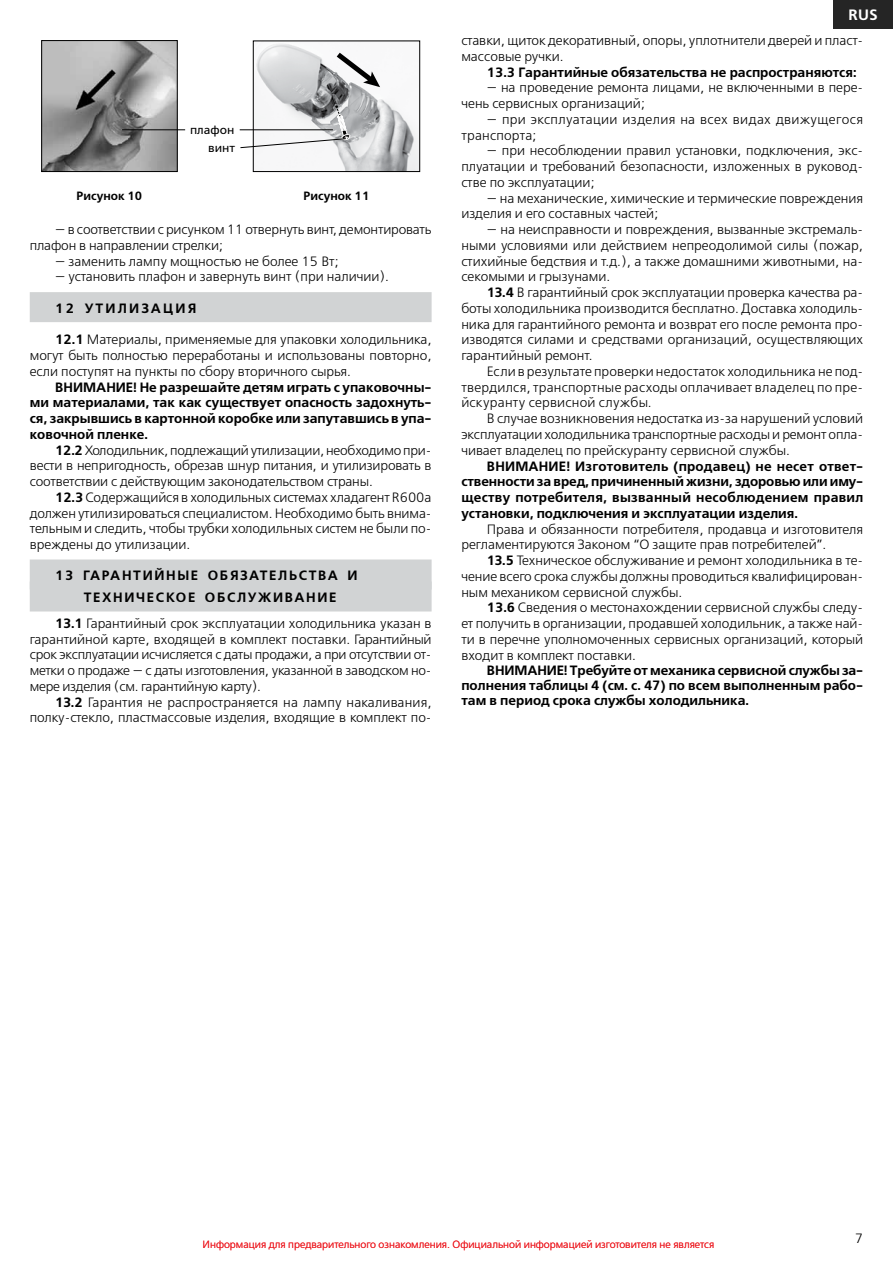
<style>
.page{position:relative;width:893px;height:1263px;background:#fff}
.page>*{position:absolute;margin:0;border:0;box-sizing:border-box;transform-origin:0 0}
.t1{font:15px "Free Set Demi Bold C";color:#fff}
.t2{font:13.5px/15.8px "Free Set Light C";color:#000;text-align:justify}
.t3{font:13.5px/15.8px "Free Set Demi Bold C";color:#000;text-align:justify}
.t4{font:13.5px/15.8px "Free Set Light C";letter-spacing:.025em;color:#000}
.t5{font:13.5px/22px "Free Set Demi Bold C";letter-spacing:.125em;color:#000;text-align:center}
.t6{font:13.5px "Free Set Demi Bold C";letter-spacing:.165em;color:#000}
.t7{font:12px "Free Set Demi Bold C";color:#000}
.t8{font:12px "Free Set C";color:#000}
.t9{font:10.5px "Free Set Light C";color:#ed1d24}
.s1{font-family:"Free Set Demi Bold C"}
</style>
<div class="page">
<div style="left:833px;top:0;width:60px;height:29px;background:#252525"></div>
<img style="left:43px;top:42px;width:133px;height:128px">
<div style="left:41px;top:40px;width:137px;height:132px;border:1px solid #000"></div>
<img style="left:256px;top:43px;width:162px;height:127px">
<svg style="left:337px;top:53px;width:43px;height:34px"></svg>
<div style="left:253px;top:41px;width:167px;height:131px;border:1px solid #000"></div>
<svg style="left:240px;top:106px;width:110px;height:42px"></svg>
<hr style="left:240px;top:129px;width:93px;height:1px;background:#000">
<hr style="left:122px;top:129px;width:63px;height:1px;background:#000">
<div style="left:30px;top:292px;width:402px;height:30px;background:#d1d3d4"></div>
<div style="left:30px;top:559px;width:402px;height:30px;background:#d1d3d4"></div>
<div style="left:30px;top:581px;width:402px;height:30px;background:#d1d3d4"></div>
<p class="t8" style="left:190px;top:124px;width:46px">плафон</p>
<p class="t8" style="left:208px;top:141px;width:28px">винт</p>
<p class="t7" style="left:77px;top:189px;width:67px">Рисунок 10</p>
<p class="t7" style="left:304px;top:189px;width:67px">Рисунок 11</p>
<p class="t2" style="left:30px;top:222px;width:403px;text-indent:26px">— в соответствии с рисунком 11 отвернуть винт, демонтировать плафон в направлении стрелки;</p>
<p class="t2" style="left:55px;top:254px;width:285px">— заменить лампу мощностью не более 15 Вт;</p>
<p class="t2" style="left:55px;top:269px;width:335px">— установить плафон и завернуть винт (при наличии).</p>
<p class="t6" style="left:55px;top:300px;width:143px">12 УТИЛИЗАЦИЯ</p>
<p class="t2" style="left:30px;top:332px;width:403px;text-indent:26px"><span class="s1">12.1</span> Материалы, применяемые для упаковки холодильника, могут быть полностью переработаны и использованы повторно, если поступят на пункты по сбору вторичного сырья.</p>
<p class="t3" style="left:30px;top:379px;width:403px;text-indent:26px">ВНИМАНИЕ! Не разрешайте детям играть с упаковочны&shy;ми материалами, так как существует опасность задохнуть&shy;ся, закрывшись в картонной коробке или запутавшись в упа&shy;ковочной пленке.</p>
<p class="t2" style="left:30px;top:443px;width:403px;text-indent:26px"><span class="s1">12.2</span> Холодильник, подлежащий утилизации, необходимо при&shy;вести в непригодность, обрезав шнур питания, и утилизировать в соответствии с действующим законодательством страны.</p>
<p class="t2" style="left:30px;top:490px;width:403px;text-indent:26px"><span class="s1">12.3</span> Содержащийся в холодильных системах хладагент R600а должен утилизироваться специалистом. Необходимо быть внима&shy;тельным и следить, чтобы трубки холодильных систем не были по&shy;вреждены до утилизации.</p>
<p class="t5" style="left:55px;top:565px;width:304px">13 ГАРАНТИЙНЫЕ ОБЯЗАТЕЛЬСТВА И<br>ТЕХНИЧЕСКОЕ ОБСЛУЖИВАНИЕ</p>
<p class="t2" style="left:30px;top:616px;width:403px;text-indent:26px"><span class="s1">13.1</span> Гарантийный срок эксплуатации холодильника указан в гарантийной карте, входящей в комплект поставки. Гарантийный срок эксплуатации исчисляется с даты продажи, а при отсутствии от&shy;метки о продаже — с даты изготовления, указанной в заводском но&shy;мере изделия (см. гарантийную карту).</p>
<p class="t2" style="left:30px;top:695px;width:403px;text-align:right"><span class="s1">13.2</span> Гарантия не распространяется на лампу накаливания, полку-стекло, пластмассовые изделия, входящие в комплект по-</p>
<p class="t1" style="left:848px;top:6px;width:31px">RUS</p>
<p class="t2" style="left:461px;top:33px;width:403px">ставки, щиток декоративный, опоры, уплотнители дверей и пласт&shy;массовые ручки.</p>
<p class="t3" style="left:487px;top:65px;width:371px">13.3 Гарантийные обязательства не распространяются:</p>
<p class="t2" style="left:461px;top:80px;width:403px;text-indent:26px">— на проведение ремонта лицами, не включенными в пере&shy;чень сервисных организаций;</p>
<p class="t4" style="left:461px;top:112px;width:403px;text-indent:26px">— при эксплуатации изделия на всех видах движущегося транспорта;</p>
<p class="t2" style="left:461px;top:143px;width:403px;text-indent:26px">— при несоблюдении правил установки, подключения, экс&shy;плуатации и требований безопасности, изложенных в руковод&shy;стве по эксплуатации;</p>
<p class="t2" style="left:461px;top:191px;width:403px;text-indent:26px">— на механические, химические и термические повреждения изделия и его составных частей;</p>
<p class="t2" style="left:461px;top:222px;width:403px;text-indent:26px">— на неисправности и повреждения, вызванные экстремаль&shy;ными условиями или действием непреодолимой силы (пожар, стихийные бедствия и т.д.), а также домашними животными, на&shy;секомыми и грызунами.</p>
<p class="t2" style="left:461px;top:285px;width:403px;text-indent:26px"><span class="s1">13.4</span> В гарантийный срок эксплуатации проверка качества ра&shy;боты холодильника производится бесплатно. Доставка холодиль&shy;ника для гарантийного ремонта и возврат его после ремонта про&shy;изводятся силами и средствами организаций, осуществляющих гарантийный ремонт.</p>
<p class="t2" style="left:461px;top:364px;width:403px;text-indent:26px">Если в результате проверки недостаток холодильника не под&shy;твердился, транспортные расходы оплачивает владелец по пре&shy;йскуранту сервисной службы.</p>
<p class="t2" style="left:461px;top:411px;width:403px;text-indent:26px">В случае возникновения недостатка из-за нарушений условий эксплуатации холодильника транспортные расходы и ремонт опла&shy;чивает владелец по прейскуранту сервисной службы.</p>
<p class="t3" style="left:461px;top:458px;width:403px;text-indent:26px">ВНИМАНИЕ! Изготовитель (продавец) не несет ответ&shy;ственности за вред, причиненный жизни, здоровью или иму&shy;ществу потребителя, вызванный несоблюдением правил установки, подключения и эксплуатации изделия.</p>
<p class="t2" style="left:461px;top:522px;width:403px;text-indent:26px">Права и обязанности потребителя, продавца и изготовителя регламентируются Законом “О защите прав потребителей”.</p>
<p class="t2" style="left:461px;top:553px;width:403px;text-indent:26px"><span class="s1">13.5</span> Техническое обслуживание и ремонт холодильника в те&shy;чение всего срока службы должны проводиться квалифицирован&shy;ным механиком сервисной службы.</p>
<p class="t2" style="left:461px;top:600px;width:403px;text-indent:26px"><span class="s1">13.6</span> Сведения о местонахождении сервисной службы следу&shy;ет получить в организации, продавшей холодильник, а также най&shy;ти в перечне уполномоченных сервисных организаций, который входит в комплект поставки.</p>
<p class="t3" style="left:461px;top:663px;width:403px;line-height:15px;text-indent:26px">ВНИМАНИЕ! Требуйте от механика сервисной службы за&shy;полнения таблицы 4 (см. с. 47) по всем выполненным рабо&shy;там в период срока службы холодильника.</p>
<p class="t9" style="left:203px;top:1239px;width:513px">Информация для предварительного ознакомления. Официальной информацией изготовителя не является</p>
<p class="t2" style="left:855px;top:1231px;width:10px">7</p>
</div>
